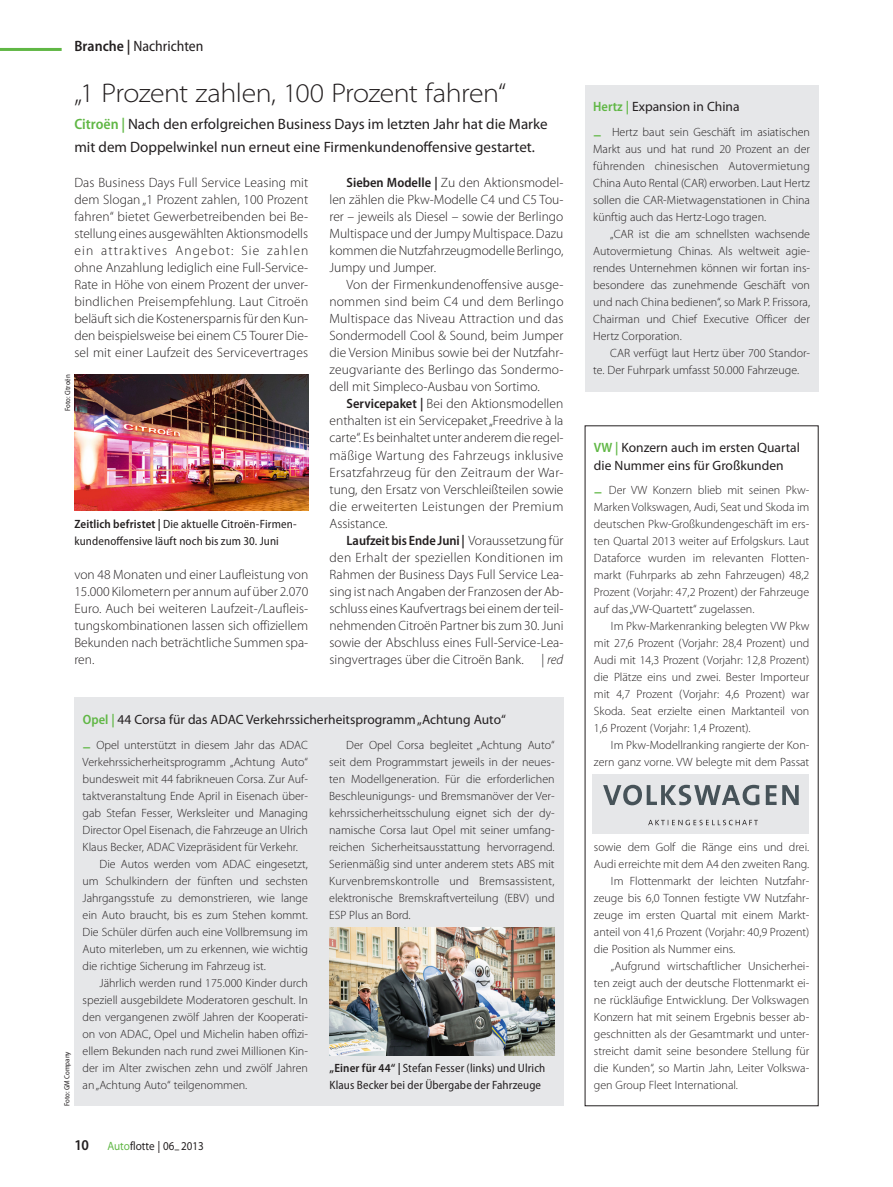
<style>
.page{position:relative;width:893px;height:1187px;background:#fff}
.page>*{position:absolute;margin:0;border:0;box-sizing:border-box;transform-origin:0 0}
.Titel_2{font:300 semi-expanded 27px "Myriad Pro";letter-spacing:-.02em;color:#231f20}
.Vorspann_2{font:15px/22.5px "Myriad Pro";color:#231f20}
.Rubrik{font:semi-condensed 15px "Myriad Pro";color:#231f20}
.Grundtext_Einzug{font:300 13.5px/17px "Myriad Pro";color:#231f20;text-align:justify}
.Grundtext_Initial_Gr{font:300 13.5px/17px "Myriad Pro";color:#231f20;text-align:justify}
.Titel_Kasten_ohne_Ei{font:13.5px/18px "Myriad Pro";color:#231f20}
.Grundtext_Einzug-2{font:italic 300 13.5px "Myriad Pro";color:#231f20}
.Grundtext_Kasten_Ein{font:300 12px/17px "Myriad Pro";color:#231f20;text-align:justify}
.Grundtext_Kasten_Ini{font:300 12px/17px "Myriad Pro";color:#231f20;text-align:justify}
.Bildunterschrift{font:semi-condensed 12px/17px "Myriad Pro";letter-spacing:.01em;color:#231f20}
.Pagina{font:semi-expanded 12px "Myriad Pro";color:#231f20;scale:.85 1}
.Bildquelle{font:semi-condensed 7.5px "Myriad Pro";color:#231f20}
.s1{font-weight:600}
.s2{font-weight:600;font-stretch:semi-condensed;color:#60b745}
.s3{font-weight:600;font-stretch:semi-condensed}
.s4{font-style:normal}
.s5{font-weight:600;font-size:15.75px;color:#60b745}
.s6{font-weight:600;font-stretch:semi-condensed;font-size:15px}
.s7{color:#60b745}
</style>
<div class="page">
<hr style="left:0;top:48px;width:62px;height:3px;background:#60b745">
<img style="left:74px;top:374px;width:234px;height:136px">
<div style="left:74px;top:697px;width:489px;height:409px;background:#e6e7e9"></div>
<img style="left:330px;top:927px;width:225px;height:128px">
<div style="left:585px;top:85px;width:234px;height:306px;background:#e6e7e9"></div>
<div style="left:592px;top:774px;width:217px;height:59px;background:#e6e7e9"></div>
<svg style="left:603px;top:784px;width:156px;height:21px"></svg>
<svg style="left:766px;top:785px;width:33px;height:20px"></svg>
<svg style="left:648px;top:819px;width:110px;height:6px"></svg>
<p class="Rubrik" style="left:74px;top:38px;width:130px"><span class="s1">Branche |</span> Nachrichten</p>
<p class="Titel_2" style="left:74px;top:78px;width:433px">„1 Prozent zahlen, 100 Prozent fahren“</p>
<p class="Vorspann_2" style="left:74px;top:113px;width:475px"><span class="s2">Citroën |</span> Nach den erfolgreichen Business Days im letzten Jahr hat die Marke mit dem Doppelwinkel nun erneut eine Firmenkundenoffensive gestartet.</p>
<p class="Grundtext_Initial_Gr" style="left:74px;top:174px;width:235px">Das Business Days Full Service Leasing mit dem Slogan „1 Prozent zahlen, 100 Prozent fahren“ bietet Gewerbetreibenden bei Be&shy;stellung eines ausgewählten Aktionsmodells ein attraktives Angebot: Sie zahlen ohne Anzahlung lediglich eine Full-Service-Rate in Höhe von einem Prozent der unver&shy;bindlichen Preisempfehlung. Laut Citroën beläuft sich die Kostenersparnis für den Kun&shy;den beispielsweise bei einem C5 Tourer Die&shy;sel mit einer Laufzeit des Servicevertrages</p>
<p class="Bildquelle" style="left:64px;top:411px;width:38px;rotate:-90deg">Foto: Citroën</p>
<p class="Bildunterschrift" style="left:74px;top:515px;width:224px"><span class="s1">Zeitlich befristet |</span> Die aktuelle Citroën-Firmen&shy;kundenoffensive läuft noch bis zum 30. Juni</p>
<p class="Grundtext_Initial_Gr" style="left:74px;top:566px;width:235px">von 48 Monaten und einer Laufleistung von 15.000 Kilometern per annum auf über 2.070<br>Euro. Auch bei weiteren Laufzeit-/Laufleis&shy;tungskombinationen lassen sich offiziellem Bekunden nach beträchtliche Summen spa&shy;ren.</p>
<p class="Grundtext_Einzug" style="left:330px;top:174px;width:235px;text-indent:17px"><span class="s3">Sieben Modelle |</span> Zu den Aktionsmodel&shy;len zählen die Pkw-Modelle C4 und C5 Tou&shy;rer – jeweils als Diesel – sowie der Berlingo Multispace und der Jumpy Multispace. Dazu kommen die Nutzfahrzeugmodelle Berlingo, Jumpy und Jumper.</p>
<p class="Grundtext_Einzug" style="left:330px;top:276px;width:235px;text-indent:17px">Von der Firmenkundenoffensive ausge&shy;nommen sind beim C4 und dem Berlingo Multispace das Niveau Attraction und das Sondermodell Cool &amp; Sound, beim Jumper die Version Minibus sowie bei der Nutzfahr&shy;zeugvariante des Berlingo das Sondermo&shy;dell mit Simpleco-Ausbau von Sortimo.</p>
<p class="Grundtext_Einzug" style="left:330px;top:395px;width:235px;text-indent:17px"><span class="s3">Servicepaket |</span> Bei den Aktionsmodellen enthalten ist ein Servicepaket „Freedrive à la carte“. Es beinhaltet unter anderem die regel&shy;mäßige Wartung des Fahrzeugs inklusive Ersatzfahrzeug für den Zeitraum der War&shy;tung, den Ersatz von Verschleißteilen sowie die erweiterten Leistungen der Premium Assistance.</p>
<p class="Grundtext_Einzug" style="left:330px;top:532px;width:236px;text-indent:17px"><span class="s3">Laufzeit bis Ende Juni |</span> Voraussetzung für den Erhalt der speziellen Konditionen im Rahmen der Business Days Full Service Lea&shy;sing ist nach Angaben der Franzosen der Ab&shy;schluss eines Kaufvertrags bei einem der teil&shy;nehmenden Citroën Partner bis zum 30. Juni sowie der Abschluss eines Full-Service-Lea&shy;singvertrages über die Citroën Bank.</p>
<p class="Grundtext_Einzug-2" style="left:541px;top:651px;width:24px"><span class="s4">|</span> red</p>
<p class="Bildquelle" style="left:63px;top:1106px;width:56px;rotate:-90deg">Foto: GM Company</p>
<p class="Titel_Kasten_ohne_Ei" style="left:83px;top:710px;width:424px"><span class="s2">Opel |</span> 44 Corsa für das ADAC Verkehrssicherheitsprogramm„Achtung Auto“</p>
<p class="Grundtext_Kasten_Ini" style="left:83px;top:736px;width:227px"><span class="s5">–</span> Opel unterstützt in diesem Jahr das ADAC Verkehrssicherheitsprogramm „Achtung Auto“ bundesweit mit 44 fabrikneuen Corsa. Zur Auf&shy;taktveranstaltung Ende April in Eisenach über&shy;gab Stefan Fesser, Werksleiter und Managing Director Opel Eisenach, die Fahrzeuge an Ulrich Klaus Becker, ADAC Vizepräsident für Verkehr.</p>
<p class="Grundtext_Kasten_Ein" style="left:83px;top:855px;width:227px;text-indent:17px">Die Autos werden vom ADAC eingesetzt, um Schulkindern der fünften und sechsten Jahrgangsstufe zu demonstrieren, wie lange ein Auto braucht, bis es zum Stehen kommt.<br>Die Schüler dürfen auch eine Vollbremsung im Auto miterleben, um zu erkennen, wie wichtig die richtige Sicherung im Fahrzeug ist.</p>
<p class="Grundtext_Kasten_Ein" style="left:83px;top:974px;width:227px;text-indent:17px">Jährlich werden rund 175.000 Kinder durch speziell ausgebildete Moderatoren geschult. In den vergangenen zwölf Jahren der Kooperati&shy;on von ADAC, Opel und Michelin haben offizi&shy;ellem Bekunden nach rund zwei Millionen Kin&shy;der im Alter zwischen zehn und zwölf Jahren an „Achtung Auto“ teilgenommen.</p>
<p class="Grundtext_Kasten_Ein" style="left:329px;top:736px;width:227px;text-indent:17px">Der Opel Corsa begleitet „Achtung Auto“ seit dem Programmstart jeweils in der neues&shy;ten Modellgeneration. Für die erforderlichen Beschleunigungs- und Bremsmanöver der Ver&shy;kehrssicherheitsschulung eignet sich der dy&shy;namische Corsa laut Opel mit seiner umfang&shy;reichen Sicherheitsausstattung hervorragend.<br>Serienmäßig sind unter anderem stets ABS mit Kurvenbremskontrolle und Bremsassistent, elektronische Bremskraftverteilung (EBV) und ESP Plus an Bord.</p>
<p class="Bildunterschrift" style="left:330px;top:1059px;width:217px"><span class="s1">„Einer für 44“ |</span> Stefan Fesser (links) und Ulrich<br>Klaus Becker bei der Übergabe der Fahrzeuge</p>
<p class="Pagina" style="left:74px;top:1139px;width:154px"><span class="s6">10</span> <span class="s7">Auto</span>flotte | 06–2013</p>
<p class="Titel_Kasten_ohne_Ei" style="left:593px;top:98px;width:148px"><span class="s2">Hertz |</span> Expansion in China</p>
<p class="Grundtext_Kasten_Ini" style="left:593px;top:124px;width:218px"><span class="s5">–</span> Hertz baut sein Geschäft im asiatischen Markt aus und hat rund 20 Prozent an der führenden chinesischen Autovermietung China Auto Rental (CAR) erworben. Laut Hertz sollen die CAR-Mietwagenstationen in China künftig auch das Hertz-Logo tragen.</p>
<p class="Grundtext_Kasten_Ein" style="left:593px;top:226px;width:218px;text-indent:17px">„CAR ist die am schnellsten wachsende Autovermietung Chinas. Als weltweit agie&shy;rendes Unternehmen können wir fortan ins&shy;besondere das zunehmende Geschäft von und nach China bedienen“, so Mark P. Frissora, Chairman und Chief Executive Officer der Hertz Corporation.</p>
<p class="Grundtext_Kasten_Ein" style="left:593px;top:345px;width:218px;text-indent:17px">CAR verfügt laut Hertz über 700 Standor&shy;te. Der Fuhrpark umfasst 50.000 Fahrzeuge.</p>
<p class="Titel_Kasten_ohne_Ei" style="left:594px;top:439px;width:207px"><span class="s2">VW |</span> Konzern auch im ersten Quartal die Nummer eins für Großkunden</p>
<p class="Grundtext_Kasten_Ini" style="left:594px;top:481px;width:217px"><span class="s5">–</span> Der VW Konzern blieb mit seinen Pkw-Marken Volkswagen, Audi, Seat und Skoda im deutschen Pkw-Großkundengeschäft im ers&shy;ten Quartal 2013 weiter auf Erfolgskurs. Laut Dataforce wurden im relevanten Flotten&shy;markt (Fuhrparks ab zehn Fahrzeugen) 48,2<br>Prozent (Vorjahr: 47,2 Prozent) der Fahrzeuge auf das „VW-Quartett“ zugelassen.</p>
<p class="Grundtext_Kasten_Ein" style="left:594px;top:617px;width:217px;text-indent:17px">Im Pkw-Markenranking belegten VW Pkw mit 27,6 Prozent (Vorjahr: 28,4 Prozent) und Audi mit 14,3 Prozent (Vorjahr: 12,8 Prozent) die Plätze eins und zwei. Bester Importeur mit 4,7 Prozent (Vorjahr: 4,6 Prozent) war Skoda. Seat erzielte einen Marktanteil von 1,6 Prozent (Vorjahr: 1,4 Prozent).</p>
<p class="Grundtext_Kasten_Ein" style="left:594px;top:736px;width:217px;text-align:right">Im Pkw-Modellranking rangierte der Kon&shy;zern ganz vorne. VW belegte mit dem Passat</p>
<p class="Grundtext_Kasten_Ein" style="left:594px;top:838px;width:217px">sowie dem Golf die Ränge eins und drei.<br>Audi erreichte mit dem A4 den zweiten Rang.</p>
<p class="Grundtext_Kasten_Ein" style="left:594px;top:872px;width:217px;text-indent:17px">Im Flottenmarkt der leichten Nutzfahr&shy;zeuge bis 6,0 Tonnen festigte VW Nutzfahr&shy;zeuge im ersten Quartal mit einem Markt&shy;anteil von 41,6 Prozent (Vorjahr: 40,9 Prozent) die Position als Nummer eins.</p>
<p class="Grundtext_Kasten_Ein" style="left:594px;top:957px;width:217px;text-indent:17px">„Aufgrund wirtschaftlicher Unsicherhei&shy;ten zeigt auch der deutsche Flottenmarkt ei&shy;ne rückläufige Entwicklung. Der Volkswagen Konzern hat mit seinem Ergebnis besser ab&shy;geschnitten als der Gesamtmarkt und unter&shy;streicht damit seine besondere Stellung für die Kunden“, so Martin Jahn, Leiter Volkswa&shy;gen Group Fleet International.</p>
</div>
